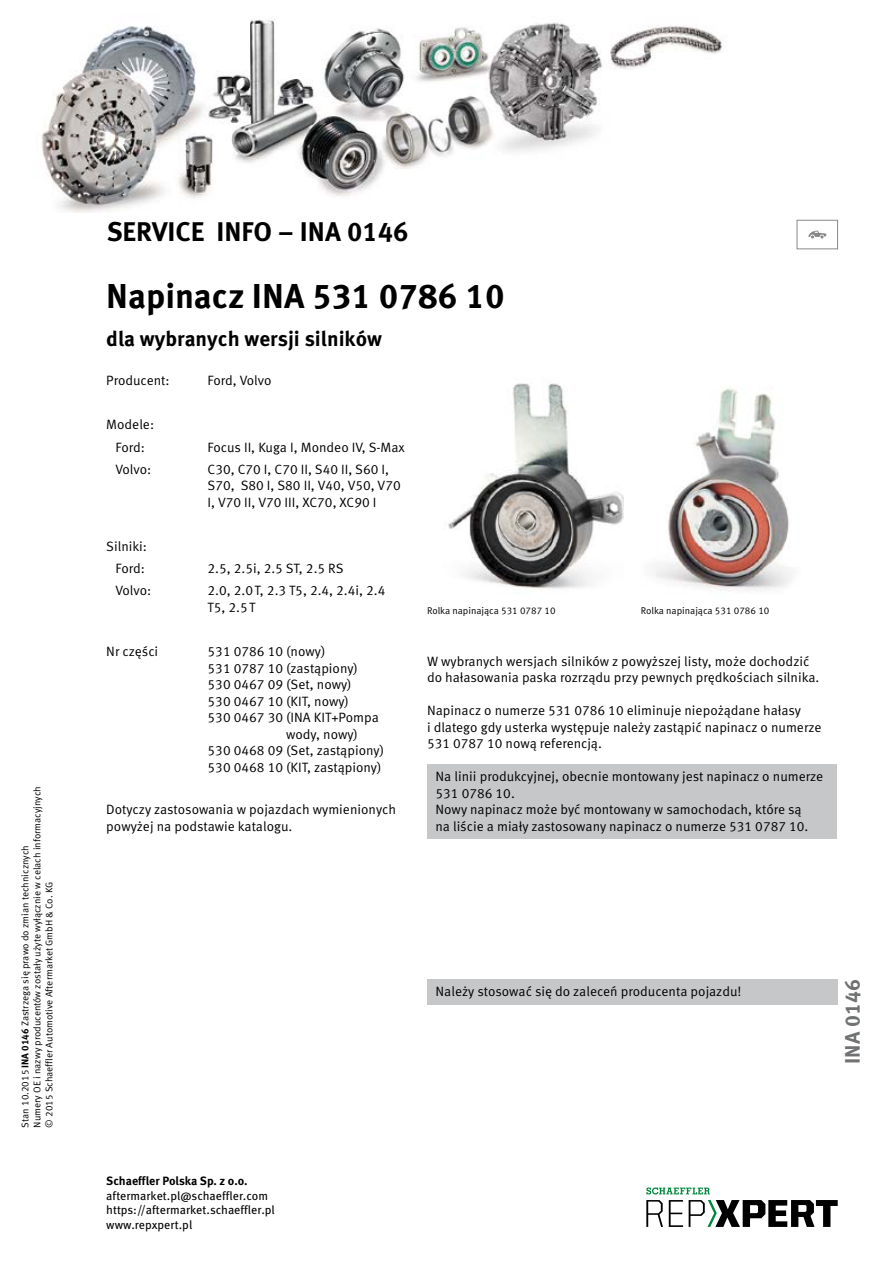
<style>
.page{position:relative;width:893px;height:1263px;background:#fff}
.page>*{position:absolute;margin:0;border:0;box-sizing:border-box;transform-origin:0 0}
.NADPIS_hlavní{font:700 34.5px "Meta Pro";color:#000}
.SERVICE_INFO{font:700 27px "Meta Pro";color:#000}
.NADPIS_menší{font:700 21px "Meta Pro";color:#000}
.SERVICE_INFO-2{font:700 21px "Meta Pro";color:#707172}
.RASTR_text_běžný{font:13.5px/16.5px "Meta Pro Norm";color:#000}
.TABULKA{font:13.5px/16.5px "Meta Pro Norm";color:#000}
.t1{font:12px/14.4px "Meta Pro";color:#000}
.t2{font:700 12px "Meta Pro";color:#000}
.VYDÁNÍ_datum{font:9.75px "Meta Pro Norm";color:#000}
.OBRAZ{font:9.75px "Meta Pro Norm";color:#000}
.s1{font-family:"Meta Pro";font-weight:700}
</style>
<div class="page">
<div style="left:427px;top:765px;width:410px;height:74px;background:#c6c7c8"></div>
<img style="left:448px;top:383px;width:176px;height:206px">
<img style="left:656px;top:386px;width:136px;height:205px">
<div style="left:427px;top:979px;width:411px;height:25px;background:#c6c7c8"></div>
<img style="left:41px;top:18px;width:683px;height:195px">
<div style="left:797px;top:220px;width:41px;height:29px;border:1px solid #87888a"></div>
<svg style="left:808px;top:231px;width:18px;height:7px"></svg>
<svg style="left:646px;top:1200px;width:17px;height:27px"></svg>
<svg style="left:669px;top:1200px;width:14px;height:27px"></svg>
<svg style="left:689px;top:1200px;width:149px;height:27px"></svg>
<svg style="left:646px;top:1187px;width:64px;height:7px"></svg>
<p class="VYDÁNÍ_datum" style="left:30px;top:1127px;width:343px;rotate:-90deg">Numery OE i nazwy producentów zostały użyte wyłącznie w celach informacyjnych</p>
<p class="VYDÁNÍ_datum" style="left:18px;top:1127px;width:284px;rotate:-90deg">Stan 10.2015 <span class="s1">INA 0146</span> Zastrzega się prawo do zmian technicznych</p>
<p class="VYDÁNÍ_datum" style="left:42px;top:1127px;width:247px;rotate:-90deg">© 2015 Schaeffler Automotive Aftermarket GmbH &amp; Co. KG</p>
<p class="SERVICE_INFO" style="left:107px;top:210px;width:303px">SERVICE INFO – INA 0146</p>
<p class="NADPIS_hlavní" style="left:106px;top:269px;width:400px">Napinacz INA 531 0786 10</p>
<p class="NADPIS_menší" style="left:106px;top:323px;width:277px">dla wybranych wersji silników</p>
<p class="TABULKA" style="left:106px;top:371px;width:65px">Producent:</p>
<p class="TABULKA" style="left:208px;top:371px;width:65px">Ford, Volvo</p>
<p class="TABULKA" style="left:106px;top:416px;width:49px">Modele:</p>
<p class="TABULKA" style="left:116px;top:438px;width:31px">Ford:</p>
<p class="TABULKA" style="left:208px;top:438px;width:199px">Focus II, Kuga I, Mondeo IV, S-Max</p>
<p class="TABULKA" style="left:115px;top:460px;width:37px">Volvo:</p>
<p class="TABULKA" style="left:208px;top:460px;width:195px">C30, C70 I, C70 II, S40 II, S60 I,<br>S70, S80 I, S80 II, V40, V50, V70<br>I, V70 II, V70 III, XC70, XC90 I</p>
<p class="TABULKA" style="left:106px;top:537px;width:42px">Silniki:</p>
<p class="TABULKA" style="left:116px;top:559px;width:31px">Ford:</p>
<p class="TABULKA" style="left:208px;top:559px;width:138px">2.5, 2.5i, 2.5 ST, 2.5 RS</p>
<p class="TABULKA" style="left:115px;top:582px;width:37px">Volvo:</p>
<p class="TABULKA" style="left:208px;top:582px;width:179px">2.0, 2.0T, 2.3 T5, 2.4, 2.4i, 2.4<br>T5, 2.5T</p>
<p class="TABULKA" style="left:106px;top:642px;width:53px">Nr części</p>
<p class="TABULKA" style="left:208px;top:642px;width:119px">531 0786 10 (nowy)</p>
<p class="TABULKA" style="left:208px;top:659px;width:152px">531 0787 10 (zastąpiony)</p>
<p class="TABULKA" style="left:208px;top:675px;width:146px">530 0467 09 (Set, nowy)</p>
<p class="TABULKA" style="left:208px;top:692px;width:143px">530 0467 10 (KIT, nowy)</p>
<p class="TABULKA" style="left:286px;top:708px;width:94px;text-indent:-79px">530 0467 30 (INA KIT+Pompa wody, nowy)</p>
<p class="TABULKA" style="left:208px;top:741px;width:178px">530 0468 09 (Set, zastąpiony)</p>
<p class="TABULKA" style="left:208px;top:758px;width:175px">530 0468 10 (KIT, zastąpiony)</p>
<p class="RASTR_text_běžný" style="left:106px;top:800px;width:291px">Dotyczy zastosowania w pojazdach wymienionych powyżej na podstawie katalogu.</p>
<p class="OBRAZ" style="left:427px;top:603px;width:130px">Rolka napinająca 531 0787 10</p>
<p class="OBRAZ" style="left:641px;top:603px;width:130px">Rolka napinająca 531 0786 10</p>
<p class="RASTR_text_běžný" style="left:427px;top:652px;width:394px">W wybranych wersjach silników z powyższej listy, może dochodzić do hałasowania paska rozrządu przy pewnych prędkościach silnika.</p>
<p class="RASTR_text_běžný" style="left:427px;top:701px;width:396px">Napinacz o numerze 531 0786 10 eliminuje niepożądane hałasy<br>i dlatego gdy usterka występuje należy zastąpić napinacz o numerze<br>531 0787 10 nową referencją.</p>
<p class="RASTR_text_běžný" style="left:436px;top:767px;width:389px">Na linii produkcyjnej, obecnie montowany jest napinacz o numerze<br>531 0786 10.</p>
<p class="RASTR_text_běžný" style="left:436px;top:800px;width:374px">Nowy napinacz może być montowany w samochodach, które są na liście a miały zastosowany napinacz o numerze 531 0787 10.</p>
<p class="t2" style="left:106px;top:1172px;width:143px">Schaeffler Polska Sp. z o.o.</p>
<p class="t1" style="left:106px;top:1188px;width:170px">aftermarket.pl@schaeffler.com https://aftermarket.schaeffler.pl www.repxpert.pl</p>
<p class="RASTR_text_běžný" style="left:436px;top:982px;width:307px">Należy stosować się do zaleceń producenta pojazdu!</p>
<p class="SERVICE_INFO-2" style="left:836px;top:1064px;width:86px;rotate:-90deg">INA 0146</p>
</div>
